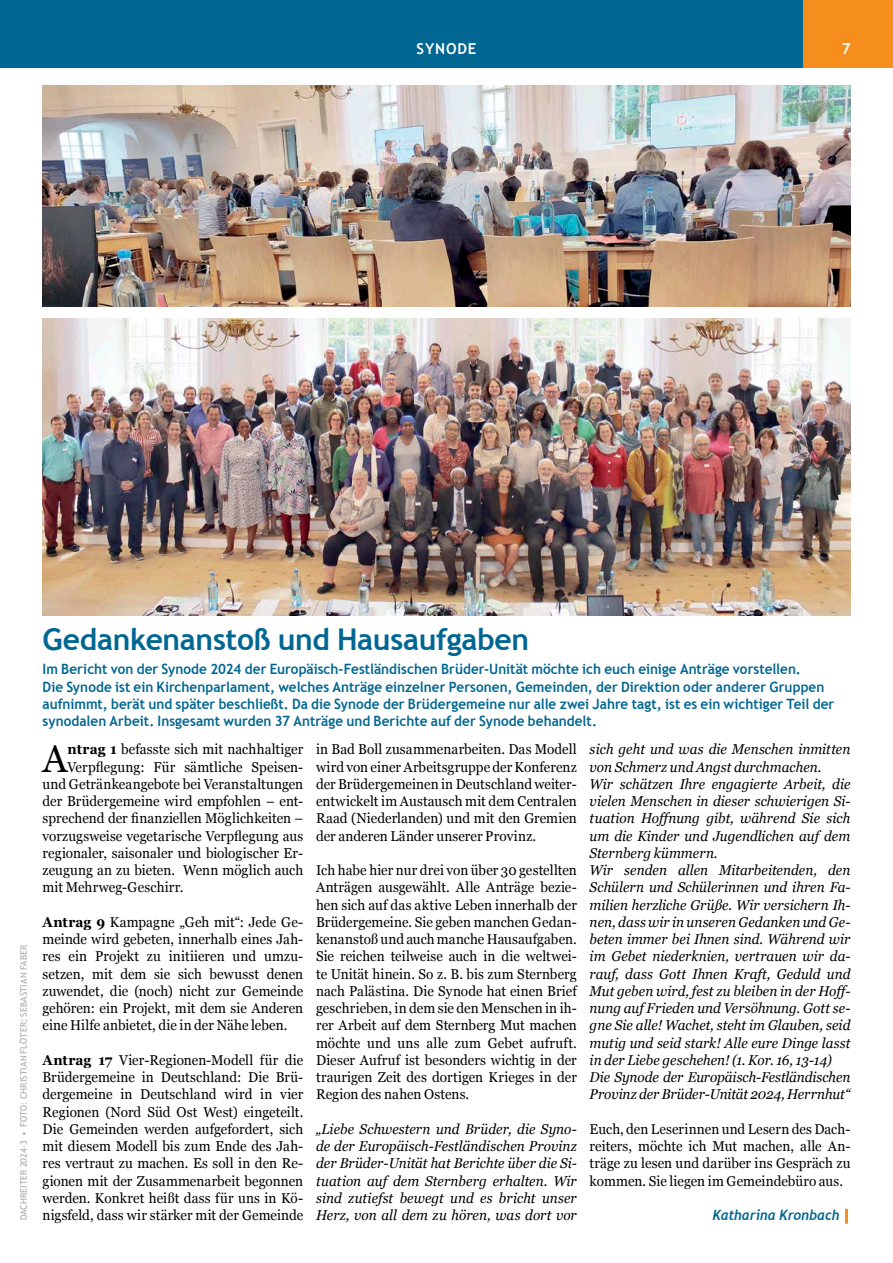
<style>
.page{position:relative;width:893px;height:1263px;background:#fff}
.page>*{position:absolute;margin:0;border:0;box-sizing:border-box;transform-origin:0 0}
.t1{font:39.15px "Georgia";color:#000;scale:.95 1}
.t2{font:700 30px "Trebuchet MS";letter-spacing:-.01em;color:#006792}
.t3{font:700 15px "Trebuchet MS";letter-spacing:.055em;color:#fff}
.t4{font:14.25px/17.2px "Georgia";letter-spacing:.005em;color:#000;text-align:justify;scale:.95 1}
.t5{font:italic 14.25px/17.2px "Georgia";color:#000;text-align:justify;scale:.95 1}
.t6{font:700 14.25px/17.2px "Trebuchet MS";letter-spacing:.005em;color:#006792;scale:.95 1}
.t7{font:italic 700 14.25px "Trebuchet";letter-spacing:-.005em;color:#006792;scale:.95 1}
.t8{font:9px "Trebuchet MS";letter-spacing:.015em;color:#a7a9ac}
.s1{font-weight:700}
.s2{font-family:"Trebuchet MS";font-style:normal;color:#f68e1d}
</style>
<div class="page">
<div style="left:0;top:0;width:893px;height:68px;background:#006792"></div>
<div style="left:804px;top:0;width:89px;height:68px;background:#f68e1d"></div>
<img style="left:42px;top:319px;width:808px;height:296px">
<img style="left:43px;top:85px;width:808px;height:221px">
<div style="left:845px;top:1209px;width:3px;height:15px;border:2px solid #f68e1d"></div>
<p class="t3" style="left:417px;top:39px;width:61px">synode</p>
<p class="t3" style="left:842px;top:39px;width:10px">7</p>
<p class="t8" style="left:18px;top:1220px;width:277px;rotate:-90deg">Dachreiter 2024-3 • foto: christian flöter; sebastian Faber</p>
<h2 class="t2" style="left:43px;top:620px;width:488px">Gedankenanstoß und Hausaufgaben</h2>
<p class="t6" style="left:42px;top:661px;width:835px">Im Bericht von der Synode 2024 der Europäisch-Festländischen Brüder-Unität möchte ich euch einige Anträge vorstellen.<br>Die Synode ist ein Kirchenparlament, welches Anträge einzelner Personen, Gemeinden, der Direktion oder anderer Gruppen aufnimmt, berät und später beschließt. Da die Synode der Brüdergemeine nur alle zwei Jahre tagt, ist es ein wichtiger Teil der synodalen Arbeit. Insgesamt wurden 37 Anträge und Berichte auf der Synode behandelt.</p>
<p class="t4" style="left:316px;top:740px;width:276px">in Bad Boll zusammenarbeiten. Das Modell wird von einer Arbeitsgruppe der Konferenz der Brüdergemeinen in Deutschland weiter&shy;entwickelt im Austausch mit dem Centralen Raad (Niederlanden) und mit den Gremien der anderen Länder unserer Provinz.</p>
<p class="t4" style="left:316px;top:861px;width:276px">Ich habe hier nur drei von über 30 gestellten Anträgen ausgewählt. Alle Anträge bezie&shy;hen sich auf das aktive Leben innerhalb der Brüdergemeine. Sie geben manchen Gedan&shy;kenanstoß und auch manche Hausaufgaben.<br>Sie reichen teilweise auch in die weltwei&shy;te Unität hinein. So z. B. bis zum Sternberg nach Palästina. Die Synode hat einen Brief geschrieben, in dem sie den Menschen in ih&shy;rer Arbeit auf dem Sternberg Mut machen möchte und uns alle zum Gebet aufruft.<br>Dieser Aufruf ist besonders wichtig in der traurigen Zeit des dortigen Krieges in der Region des nahen Ostens.</p>
<p class="t5" style="left:316px;top:1120px;width:276px">„Liebe Schwestern und Brüder, die Syno&shy;de der Europäisch-Festländischen Provinz der Brüder-Unität hat Berichte über die Si&shy;tuation auf dem Sternberg erhalten. Wir sind zutiefst bewegt und es bricht unser Herz, von all dem zu hören, was dort vor</p>
<h1 class="t1" style="left:43px;top:729px;width:28px">A</h1>
<p class="t4" style="left:67px;top:740px;width:250px"><span class="s1">ntrag 1</span> befasste sich mit nachhaltiger</p>
<p class="t5" style="left:590px;top:740px;width:276px;text-align:left">sich geht und was die Menschen inmitten von Schmerz und Angst durchmachen.<br>Wir schätzen Ihre engagierte Arbeit, die vielen Menschen in dieser schwierigen Si&shy;tuation Hoffnung gibt, während Sie sich um die Kinder und Jugendlichen auf dem Sternberg kümmern.<br>Wir senden allen Mitarbeitenden, den Schülern und Schülerinnen und ihren Fa&shy;milien herzliche Grüße. Wir versichern Ih&shy;nen, dass wir in unseren Gedanken und Ge&shy;beten immer bei Ihnen sind. Während wir im Gebet niederknien, vertrauen wir da&shy;rauf, dass Gott Ihnen Kraft, Geduld und Mut geben wird, fest zu bleiben in der Hoff&shy;nung auf Frieden und Versöhnung. Gott se&shy;gne Sie alle! Wachet, steht im Glauben, seid mutig und seid stark! Alle eure Dinge lasst in der Liebe geschehen! (1. Kor. 16, 13-14)<br>Die Synode der Europäisch-Festländischen Provinz der Brüder-Unität 2024, Herrnhut“</p>
<p class="t4" style="left:590px;top:1120px;width:276px">Euch, den Leserinnen und Lesern des Dach&shy;reiters, möchte ich Mut machen, alle An&shy;träge zu lesen und darüber ins Gespräch zu kommen. Sie liegen im Gemeindebüro aus.</p>
<p class="t7" style="left:712px;top:1206px;width:147px">Katharina Kronbach <span class="s2">|</span></p>
<p class="t4" style="left:67px;top:757px;width:250px">Verpflegung: Für sämtliche Speisen-</p>
<p class="t4" style="left:43px;top:775px;width:276px">und Getränkeangebote bei Veranstaltungen</p>
<p class="t4" style="left:43px;top:792px;width:276px">der Brüdergemeine wird empfohlen – ent-</p>
<p class="t4" style="left:43px;top:809px;width:276px">sprechend der finanziellen Möglichkeiten –</p>
<p class="t4" style="left:43px;top:826px;width:276px">vorzugsweise vegetarische Verpflegung aus</p>
<p class="t4" style="left:43px;top:844px;width:276px">regionaler, saisonaler und biologischer Er-</p>
<p class="t4" style="left:43px;top:861px;width:276px">zeugung an zu bieten. Wenn möglich auch</p>
<p class="t4" style="left:43px;top:878px;width:150px">mit Mehrweg-Geschirr.</p>
<p class="t4" style="left:43px;top:913px;width:276px"><span class="s1">Antrag 9</span> Kampagne „Geh mit“: Jede Ge&shy;meinde wird gebeten, innerhalb eines Jah&shy;res ein Projekt zu initiieren und umzu&shy;setzen, mit dem sie sich bewusst denen zuwendet, die (noch) nicht zur Gemeinde gehören: ein Projekt, mit dem sie Anderen eine Hilfe anbietet, die in der Nähe leben.</p>
<p class="t4" style="left:43px;top:1051px;width:276px"><span class="s1">Antrag 17</span> Vier-Regionen-Modell für die Brüdergemeine in Deutschland: Die Brü&shy;dergemeine in Deutschland wird in vier Regionen (Nord Süd Ost West) eingeteilt.<br>Die Gemeinden werden aufgefordert, sich mit diesem Modell bis zum Ende des Jah&shy;res vertraut zu machen. Es soll in den Re&shy;gionen mit der Zusammenarbeit begonnen werden. Konkret heißt dass für uns in Kö&shy;nigsfeld, dass wir stärker mit der Gemeinde</p>
</div>
